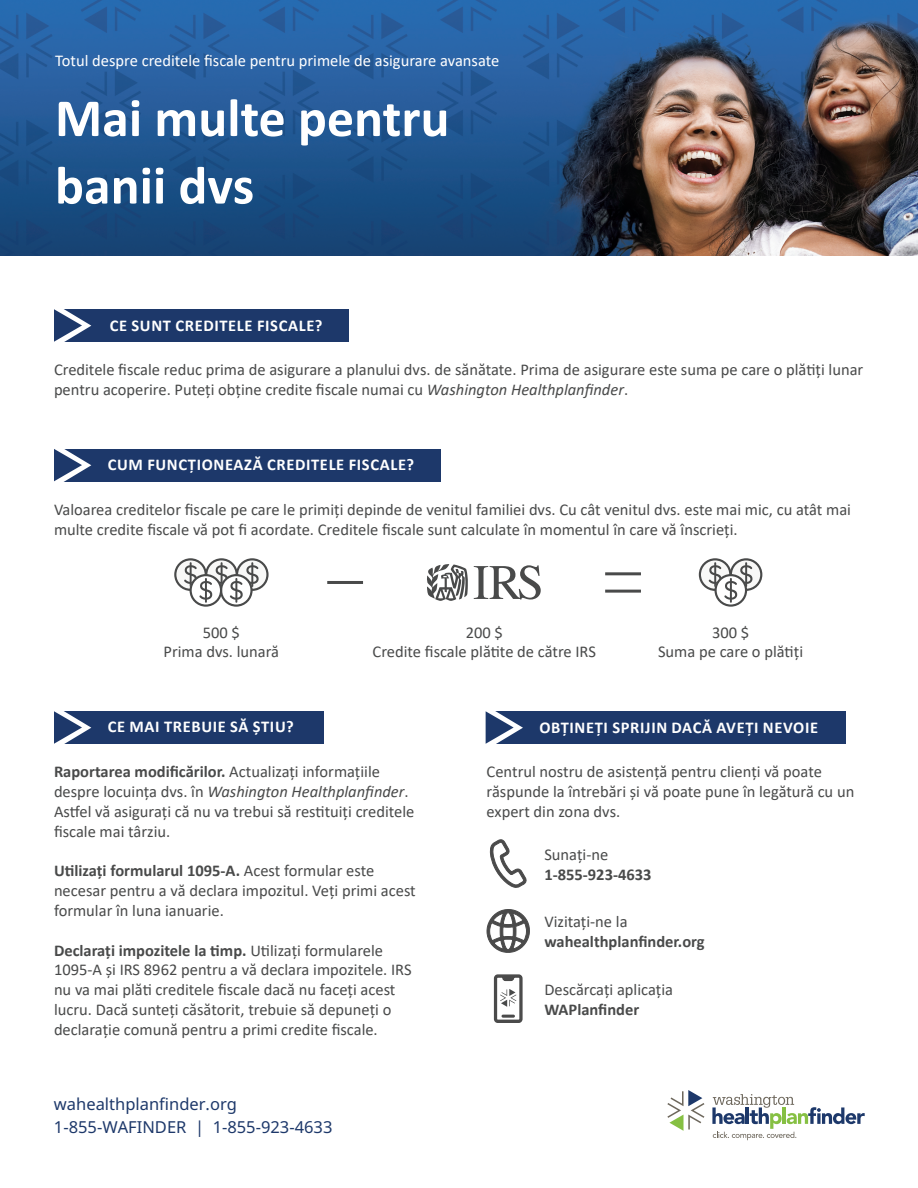
<style>
.page{position:relative;width:918px;height:1188px;background:#fff}
.page>*{position:absolute;margin:0;border:0;box-sizing:border-box;transform-origin:0 0}
.t1{font:700 54px/67.5px "Calibri";color:#fff}
.t2{font:16.5px/19.8px "Calibri";color:#494a4a}
.t3{font:700 16.5px "Calibri";letter-spacing:.04em;color:#fff}
.t4{font:16.5px "Calibri";color:#fff}
.t5{font:16.5px "Noto Sans";color:#1d386a}
.t6{font:700 16.5px "Calibri";color:#494a4a}
.s1{font-style:italic}
.s2{font-weight:700}
</style>
<div class="page">
<img style="left:0;top:0;width:918px;height:256px">
<div style="left:54px;top:309px;width:295px;height:33px;background:#1d386a"></div>
<div style="left:54px;top:449px;width:386px;height:32px;background:#1d386a"></div>
<div style="left:54px;top:711px;width:270px;height:33px;background:#1d386a"></div>
<div style="left:486px;top:711px;width:359px;height:33px;background:#1d386a"></div>
<svg style="left:54px;top:309px;width:37px;height:33px"></svg>
<svg style="left:54px;top:449px;width:37px;height:33px"></svg>
<svg style="left:54px;top:711px;width:37px;height:33px"></svg>
<svg style="left:486px;top:711px;width:37px;height:33px"></svg>
<svg style="left:174px;top:558px;width:95px;height:49px"></svg>
<svg style="left:699px;top:558px;width:63px;height:49px"></svg>
<hr style="left:327px;top:581px;width:36px;height:3px;background:#494a4a">
<hr style="left:605px;top:590px;width:36px;height:3px;background:#494a4a">
<hr style="left:605px;top:572px;width:36px;height:3px;background:#494a4a">
<svg style="left:427px;top:564px;width:114px;height:37px"></svg>
<svg style="left:667px;top:1090px;width:37px;height:41px"></svg>
<svg style="left:712px;top:1094px;width:153px;height:46px"></svg>
<svg style="left:493px;top:974px;width:30px;height:49px"></svg>
<svg style="left:486px;top:909px;width:44px;height:44px"></svg>
<svg style="left:490px;top:839px;width:37px;height:49px"></svg>
<p class="t4" style="left:55px;top:49px;width:446px">Totul despre creditele fiscale pentru primele de asigurare avansate</p>
<p class="t1" style="left:55px;top:84px;width:396px">Mai multe pentru banii dvs</p>
<p class="t3" style="left:110px;top:314px;width:214px">CE SUNT CREDITELE FISCALE?</p>
<p class="t2" style="left:54px;top:359px;width:811px">Creditele fiscale reduc prima de asigurare a planului dvs. de sănătate. Prima de asigurare este suma pe care o plătiți lunar pentru acoperire. Puteți obține credite fiscale numai cu <span class="s1">Washington Healthplanfinder</span>.</p>
<p class="t3" style="left:108px;top:453px;width:308px">CUM FUNCȚIONEAZĂ CREDITELE FISCALE?</p>
<p class="t2" style="left:54px;top:499px;width:799px">Valoarea creditelor fiscale pe care le primiți depinde de venitul familiei dvs. Cu cât venitul dvs. este mai mic, cu atât mai multe credite fiscale vă pot fi acordate. Creditele fiscale sunt calculate în momentul în care vă înscrieți.</p>
<p class="t2" style="left:203px;top:622px;width:39px">500 $</p>
<p class="t2" style="left:164px;top:642px;width:117px">Prima dvs. lunară</p>
<p class="t2" style="left:466px;top:622px;width:39px">200 $</p>
<p class="t2" style="left:373px;top:642px;width:225px">Credite fiscale plătite de către IRS</p>
<p class="t2" style="left:712px;top:622px;width:39px">300 $</p>
<p class="t2" style="left:658px;top:642px;width:147px">Suma pe care o plătiți</p>
<p class="t3" style="left:108px;top:715px;width:187px">CE MAI TREBUIE SĂ ȘTIU?</p>
<p class="t3" style="left:539px;top:715px;width:280px">OBȚINEȚI SPRIJIN DACĂ AVEȚI NEVOIE</p>
<p class="t2" style="left:54px;top:762px;width:362px"><span class="s2">Raportarea modificărilor.</span> Actualizați informațiile despre locuința dvs. în <span class="s1">Washington Healthplanfinder</span>.<br>Astfel vă asigurați că nu va trebui să restituiți creditele fiscale mai târziu.</p>
<p class="t2" style="left:54px;top:861px;width:363px"><span class="s2">Utilizați formularul 1095-A.</span> Acest formular este necesar pentru a vă declara impozitul. Veți primi acest formular în luna ianuarie.</p>
<p class="t2" style="left:54px;top:940px;width:359px"><span class="s2">Declarați impozitele la timp.</span> Utilizați formularele 1095-A și IRS 8962 pentru a vă declara impozitele. IRS nu va mai plăti creditele fiscale dacă nu faceți acest lucru. Dacă sunteți căsătorit, trebuie să depuneți o declarație comună pentru a primi credite fiscale.</p>
<p class="t5" style="left:54px;top:1092px;width:185px">wahealthplanfinder.org</p>
<p class="t5" style="left:54px;top:1115px;width:280px">1-855-WAFINDER | 1-855-923-4633</p>
<p class="t2" style="left:487px;top:762px;width:369px">Centrul nostru de asistență pentru clienți vă poate răspunde la întrebări și vă poate pune în legătură cu un expert din zona dvs.</p>
<p class="t2" style="left:544px;top:844px;width:65px">Sunați-ne</p>
<p class="t6" style="left:544px;top:862px;width:109px">1-855-923-4633</p>
<p class="t2" style="left:544px;top:911px;width:85px">Vizitați-ne la</p>
<p class="t6" style="left:544px;top:930px;width:162px">wahealthplanfinder.org</p>
<p class="t2" style="left:544px;top:979px;width:130px">Descărcați aplicația</p>
<p class="t6" style="left:544px;top:998px;width:96px">WAPlanfinder</p>
</div>
